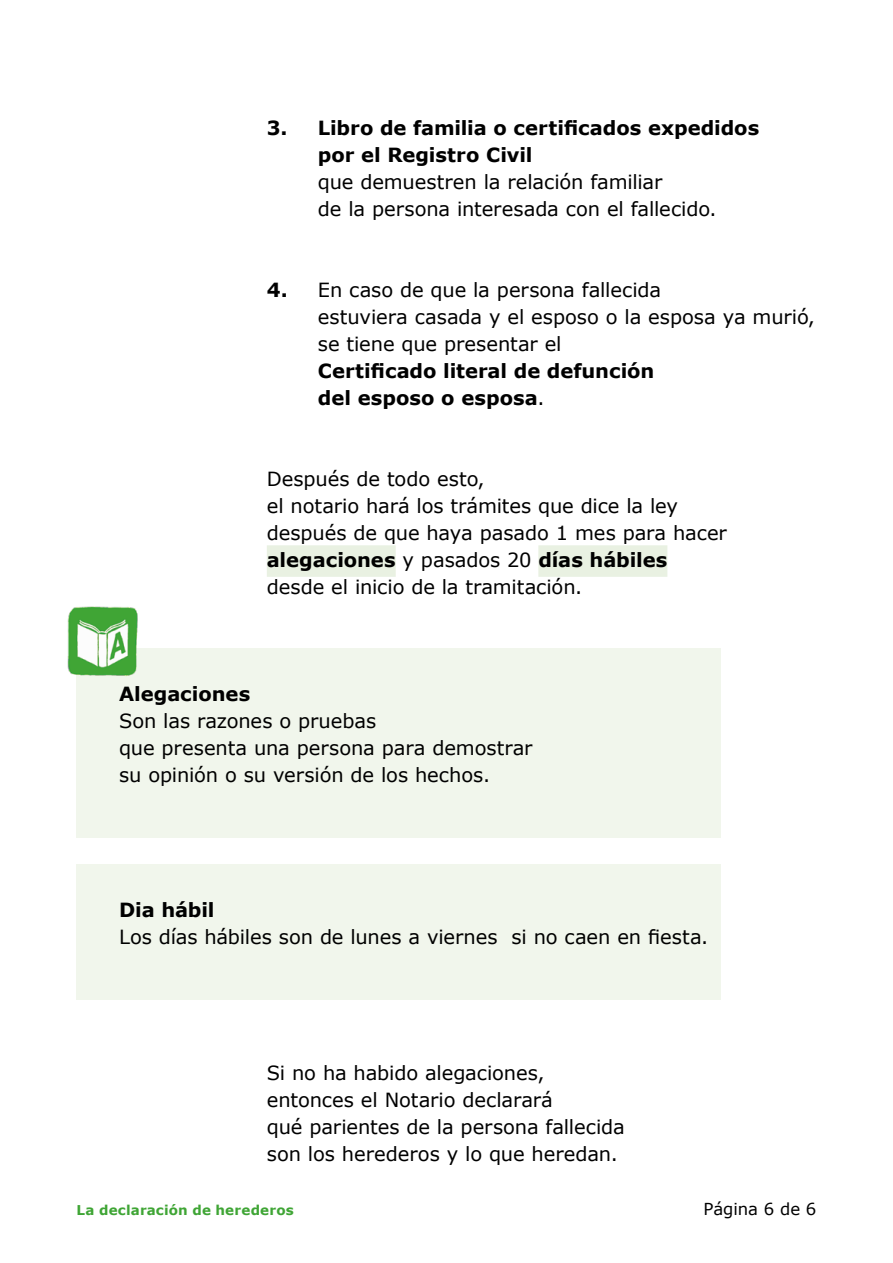
<style>
.page{position:relative;width:893px;height:1263px;background:#fff}
.page>*{position:absolute;margin:0;border:0;box-sizing:border-box;transform-origin:0 0}
.t1{font:19.5px/27px "Verdana";letter-spacing:-.005em;color:#000}
.t2{font:700 19.5px/27px "Verdana";letter-spacing:-.005em;color:#000}
.t3{font:16.5px "Verdana";letter-spacing:-.005em;color:#000}
.t4{font:700 13.5px "Verdana";letter-spacing:.01em;color:#3fa535}
.s1{font-weight:700}
.s2{font-weight:400}
</style>
<div class="page">
<div style="left:267px;top:545px;width:129px;height:32px;background:#e9f1e2"></div>
<div style="left:538px;top:545px;width:129px;height:32px;background:#e9f1e2"></div>
<div style="left:77px;top:648px;width:644px;height:189px;background:#f1f6ec"></div>
<div style="left:77px;top:864px;width:644px;height:135px;background:#f1f6ec"></div>
<img style="left:67px;top:606px;width:71px;height:83px">
<p class="t2" style="left:318px;top:115px;width:443px;text-indent:-51px">3. Libro de familia o certificados expedidos por el Registro Civil</p>
<p class="t1" style="left:318px;top:169px;width:400px">que demuestren la relación familiar<br>de la persona interesada con el fallecido.</p>
<p class="t1" style="left:318px;top:277px;width:499px;text-indent:-51px"><span class="s1">4.</span> En caso de que la persona fallecida<br>estuviera casada y el esposo o la esposa ya murió, se tiene que presentar el</p>
<p class="t2" style="left:318px;top:358px;width:338px">Certificado literal de defunción del esposo o esposa<span class="s2">.</span></p>
<p class="t1" style="left:267px;top:466px;width:462px">Después de todo esto,<br>el notario hará los trámites que dice la ley después de que haya pasado 1 mes para hacer <span class="s1">alegaciones</span> y pasados 20 <span class="s1">días hábiles </span>desde el inicio de la tramitación.</p>
<p class="t2" style="left:119px;top:680px;width:133px">Alegaciones</p>
<p class="t1" style="left:119px;top:707px;width:415px">Son las razones o pruebas<br>que presenta una persona para demostrar su opinión o su versión de los hechos.</p>
<p class="t2" style="left:119px;top:896px;width:97px">Dia hábil</p>
<p class="t1" style="left:119px;top:923px;width:591px">Los días hábiles son de lunes a viernes si no caen en fiesta.</p>
<p class="t1" style="left:267px;top:1060px;width:360px">Si no ha habido alegaciones, entonces el Notario declarará<br>qué parientes de la persona fallecida son los herederos y lo que heredan.</p>
<p class="t4" style="left:77px;top:1201px;width:219px">La declaración de herederos</p>
<p class="t3" style="left:704px;top:1199px;width:114px">Página 6 de 6</p>
</div>
